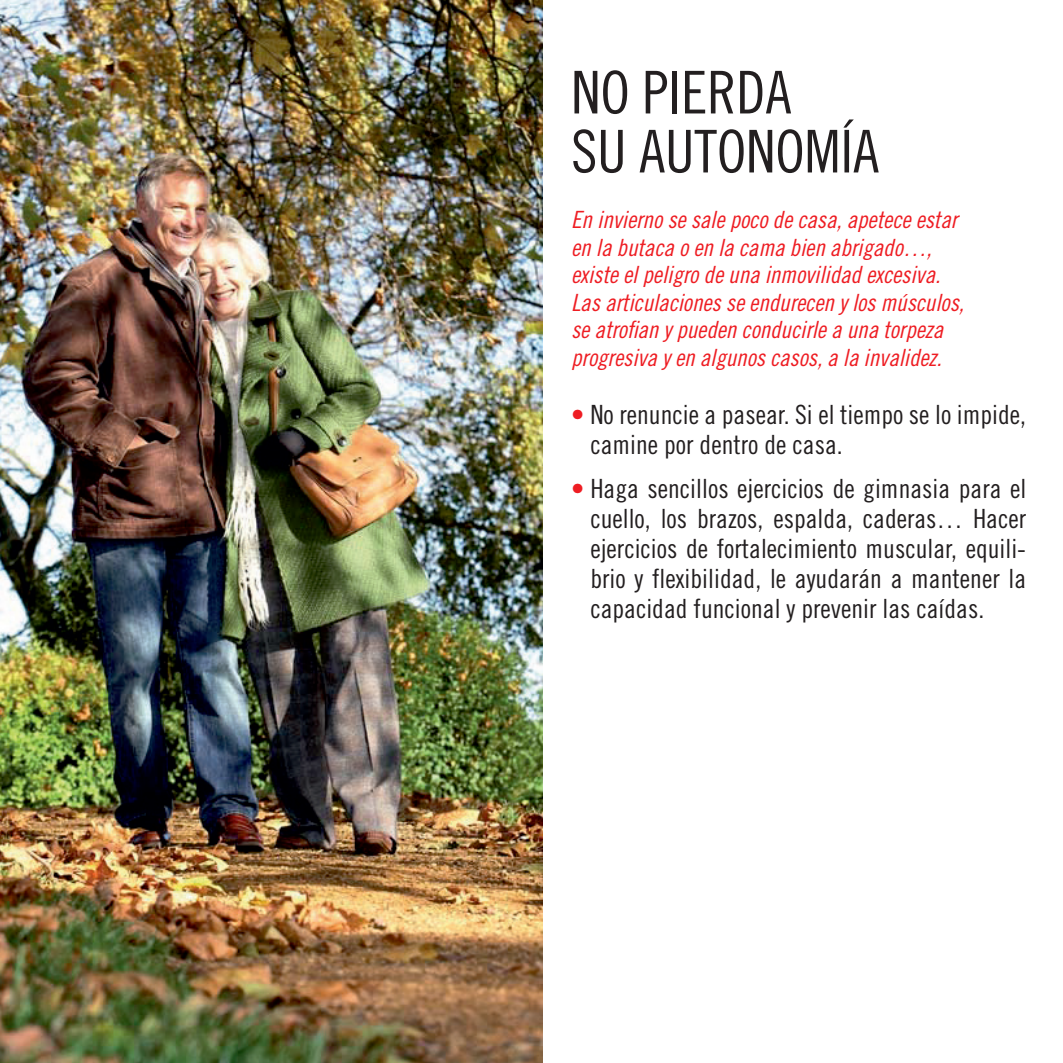
<style>
.page{position:relative;width:1063px;height:1063px;background:#fff}
.page>*{position:absolute;margin:0;border:0;box-sizing:border-box;transform-origin:0 0}
.t1{font:59px/59px "Trade Gothic LT Std Cn 18";letter-spacing:-.005em;color:#231f20}
.t2{font:26.5px/30px "Trade Gothic LT Std Cn 18";color:#231f20}
.t3{font:23.75px/27.5px "Trade Gothic LT Std Cn 18 Obl";letter-spacing:-.005em;color:#ee1d23}
.s1{color:#ee1d23}
</style>
<div class="page">
<img style="left:0;top:0;width:543px;height:1063px">
<h1 class="t1" style="left:571px;top:62px;width:310px">NO PIERDA<br>SU AUTONOMÍA</h1>
<p class="t3" style="left:571px;top:207px;width:394px">En invierno se sale poco de casa, apetece estar en la butaca o en la cama bien abrigado…, existe el peligro de una inmovilidad excesiva.<br>Las articulaciones se endurecen y los músculos, se atrofian y pueden conducirle a una torpeza progresiva y en algunos casos, a la invalidez.</p>
<p class="t2" style="left:590px;top:399px;width:437px;text-indent:-19px"><span class="s1">•</span> No renuncie a pasear. Si el tiempo se lo impide, camine por dentro de casa.</p>
<p class="t2" style="left:590px;top:474px;width:437px;text-align:justify;text-indent:-19px"><span class="s1">•</span> Haga sencillos ejercicios de gimnasia para el cuello, los brazos, espalda, caderas… Hacer ejercicios de fortalecimiento muscular, equili&shy;brio y flexibilidad, le ayudarán a mantener la capacidad funcional y prevenir las caídas.</p>
</div>
